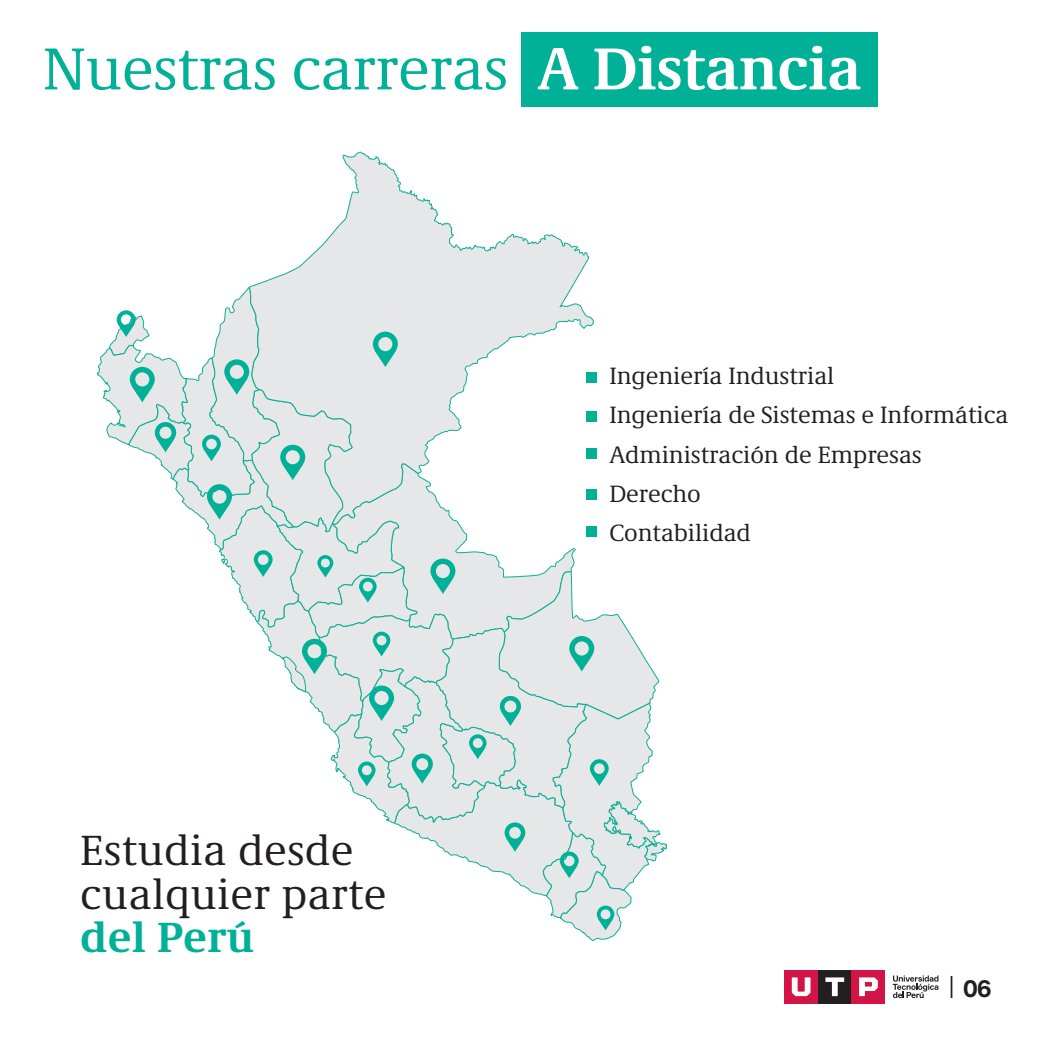
<style>
.page{position:relative;width:1042px;height:1042px;background:#fff}
.page>*{position:absolute;margin:0;border:0;box-sizing:border-box;transform-origin:0 0}
.t1{font:61.25px "Demos Next Pro";letter-spacing:-.01em;color:#00b198}
.t2{font:43.75px/43.8px "Demos Next Pro";letter-spacing:.005em;color:#231f20}
.t3{font:700 43.75px "Demos Next Pro";letter-spacing:.005em;color:#00b198}
.t4{font:24.5px/39.2px "Demos Next Pro";letter-spacing:-.005em;color:#231f20}
.t5{font:700 23.8px "Formular";color:#231f20}
.s1{font-weight:700;color:#fff}
</style>
<div class="page">
<svg style="left:893px;top:975px;width:45px;height:23px"></svg>
<div style="left:784px;top:970px;width:34px;height:33px;background:#d21446"></div>
<svg style="left:792px;top:977px;width:18px;height:19px"></svg>
<div style="left:818px;top:970px;width:33px;height:33px;background:#231f20"></div>
<svg style="left:825px;top:977px;width:19px;height:19px"></svg>
<div style="left:851px;top:970px;width:34px;height:33px;background:#d21446"></div>
<svg style="left:859px;top:977px;width:19px;height:19px"></svg>
<hr style="left:950px;top:976px;width:2px;height:22px;background:#231f20">
<svg style="left:251px;top:151px;width:338px;height:135px"></svg>
<svg style="left:97px;top:286px;width:570px;height:655px"></svg>
<div style="left:521px;top:32px;width:357px;height:75px;background:#00b198"></div>
<h1 class="t1" style="left:43px;top:28px;width:820px">Nuestras carreras <span class="s1">A Distancia</span></h1>
<h2 class="t2" style="left:80px;top:826px;width:308px">Estudia desde cualquier parte</h2>
<h2 class="t3" style="left:80px;top:907px;width:176px">del Perú</h2>
<p class="t4" style="left:609px;top:355px;width:401px">Ingeniería Industrial<br>Ingeniería de Sistemas e Informática<br>Administración de Empresas<br>Derecho<br>Contabilidad</p>
<p class="t5" style="left:962px;top:973px;width:31px">06</p>
</div>
